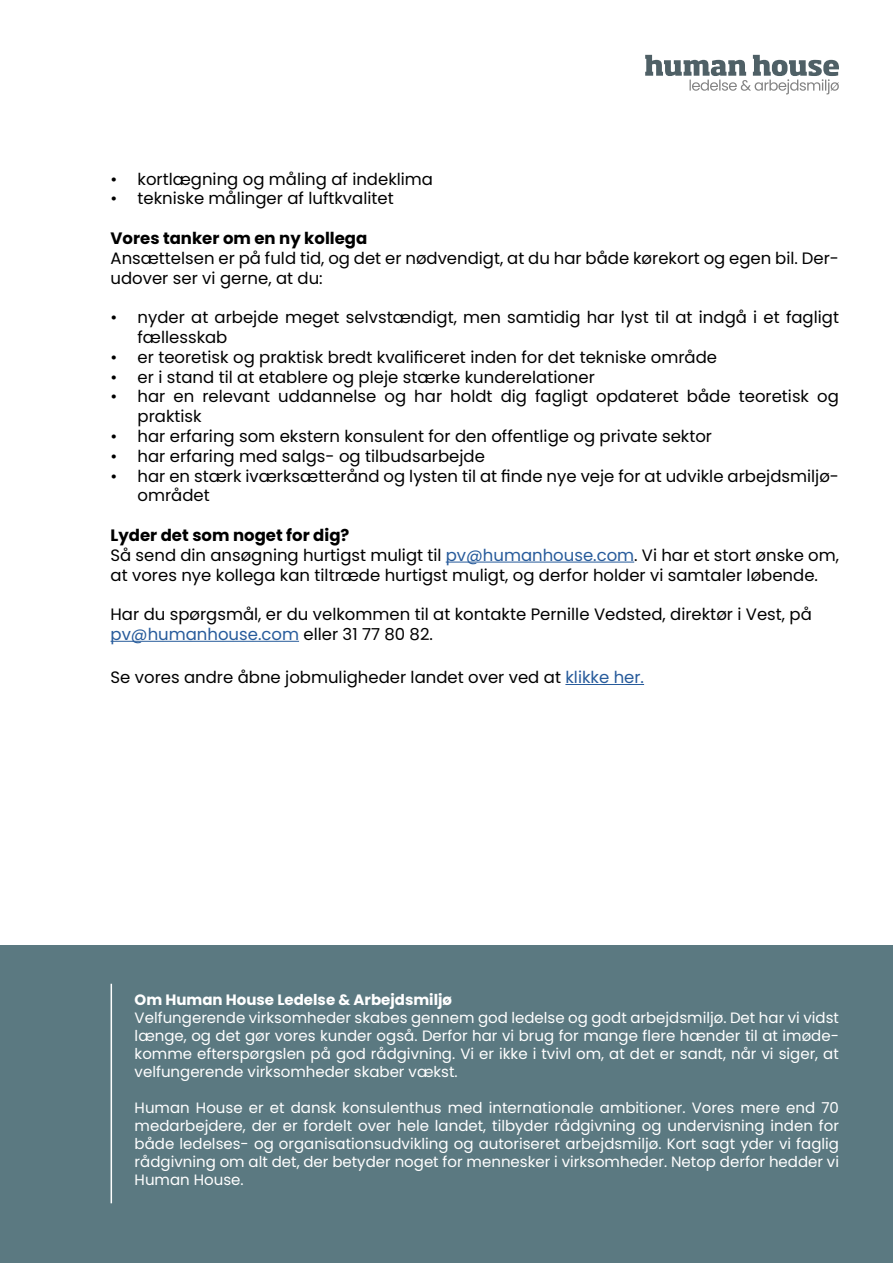
<style>
.page{position:relative;width:893px;height:1263px;background:#fff}
.page>*{position:absolute;margin:0;border:0;box-sizing:border-box;transform-origin:0 0}
.t1{font:16.5px/19.8px "Poppins";color:#000}
.t2{font:700 16.5px "Poppins";color:#000}
.t3{font:15px/18px "Poppins";color:#fff;text-align:justify}
.t4{font:700 15px "Poppins";color:#fff}
.s1{font-weight:700}
.s2{color:#275b9b}
</style>
<div class="page">
<div style="left:0;top:945px;width:893px;height:318px;background:#5b7981"></div>
<hr style="left:446px;top:562px;width:188px;height:1px;background:#275b9b">
<hr style="left:111px;top:641px;width:188px;height:1px;background:#275b9b">
<hr style="left:565px;top:684px;width:79px;height:1px;background:#275b9b">
<hr style="left:111px;top:984px;width:1px;height:219px;background:#fff">
<img style="left:689px;top:79px;width:141px;height:12px">
<img style="left:645px;top:55px;width:194px;height:21px">
<p class="t1" style="left:111px;top:169px;width:324px">• kortlægning og måling af indeklima</p>
<p class="t1" style="left:111px;top:189px;width:285px">• tekniske målinger af luftkvalitet</p>
<p class="t2" style="left:111px;top:229px;width:258px">Vores tanker om en ny kollega</p>
<p class="t1" style="left:111px;top:248px;width:730px">Ansættelsen er på fuld tid, og det er nødvendigt, at du har både kørekort og egen bil. Der&shy;udover ser vi gerne, at du:</p>
<p class="t1" style="left:138px;top:308px;width:703px;text-indent:-27px">• nyder at arbejde meget selvstændigt, men samtidig har lyst til at indgå i et fagligt fællesskab</p>
<p class="t1" style="left:111px;top:347px;width:608px">• er teoretisk og praktisk bredt kvalificeret inden for det tekniske område</p>
<p class="t1" style="left:111px;top:367px;width:486px">• er i stand til at etablere og pleje stærke kunderelationer</p>
<p class="t1" style="left:138px;top:387px;width:703px;text-indent:-27px">• har en relevant uddannelse og har holdt dig fagligt opdateret både teoretisk og praktisk</p>
<p class="t1" style="left:111px;top:426px;width:603px">• har erfaring som ekstern konsulent for den offentlige og private sektor</p>
<p class="t1" style="left:111px;top:446px;width:376px">• har erfaring med salgs- og tilbudsarbejde</p>
<p class="t1" style="left:138px;top:466px;width:703px;text-indent:-27px">• har en stærk iværksætterånd og lysten til at finde nye veje for at udvikle arbejdsmiljø&shy;området</p>
<p class="t1" style="left:111px;top:525px;width:730px"><span class="s1">Lyder det som noget for dig?<br></span>Så send din ansøgning hurtigst muligt til <span class="s2">pv@humanhouse.com</span>. Vi har et stort ønske om, at vores nye kollega kan tiltræde hurtigst muligt, og derfor holder vi samtaler løbende.</p>
<p class="t1" style="left:111px;top:605px;width:703px">Har du spørgsmål, er du velkommen til at kontakte Pernille Vedsted, direktør i Vest, på <span class="s2">pv@humanhouse.com</span> eller 31 77 80 82.</p>
<p class="t1" style="left:111px;top:668px;width:535px">Se vores andre åbne jobmuligheder landet over ved at <span class="s2">klikke her.</span></p>
<p class="t4" style="left:135px;top:991px;width:319px">Om Human House Ledelse &amp; Arbejdsmiljø</p>
<p class="t3" style="left:135px;top:1009px;width:706px">Velfungerende virksomheder skabes gennem god ledelse og godt arbejdsmiljø. Det har vi vidst længe, og det gør vores kunder også. Derfor har vi brug for mange flere hænder til at imøde&shy;komme efterspørgslen på god rådgivning. Vi er ikke i tvivl om, at det er sandt, når vi siger, at velfungerende virksomheder skaber vækst.</p>
<p class="t3" style="left:135px;top:1099px;width:706px">Human House er et dansk konsulenthus med internationale ambitioner. Vores mere end 70 medarbejdere, der er fordelt over hele landet, tilbyder rådgivning og undervisning inden for både ledelses- og organisationsudvikling og autoriseret arbejdsmiljø. Kort sagt yder vi faglig rådgivning om alt det, der betyder noget for mennesker i virksomheder. Netop derfor hedder vi Human House.</p>
</div>
